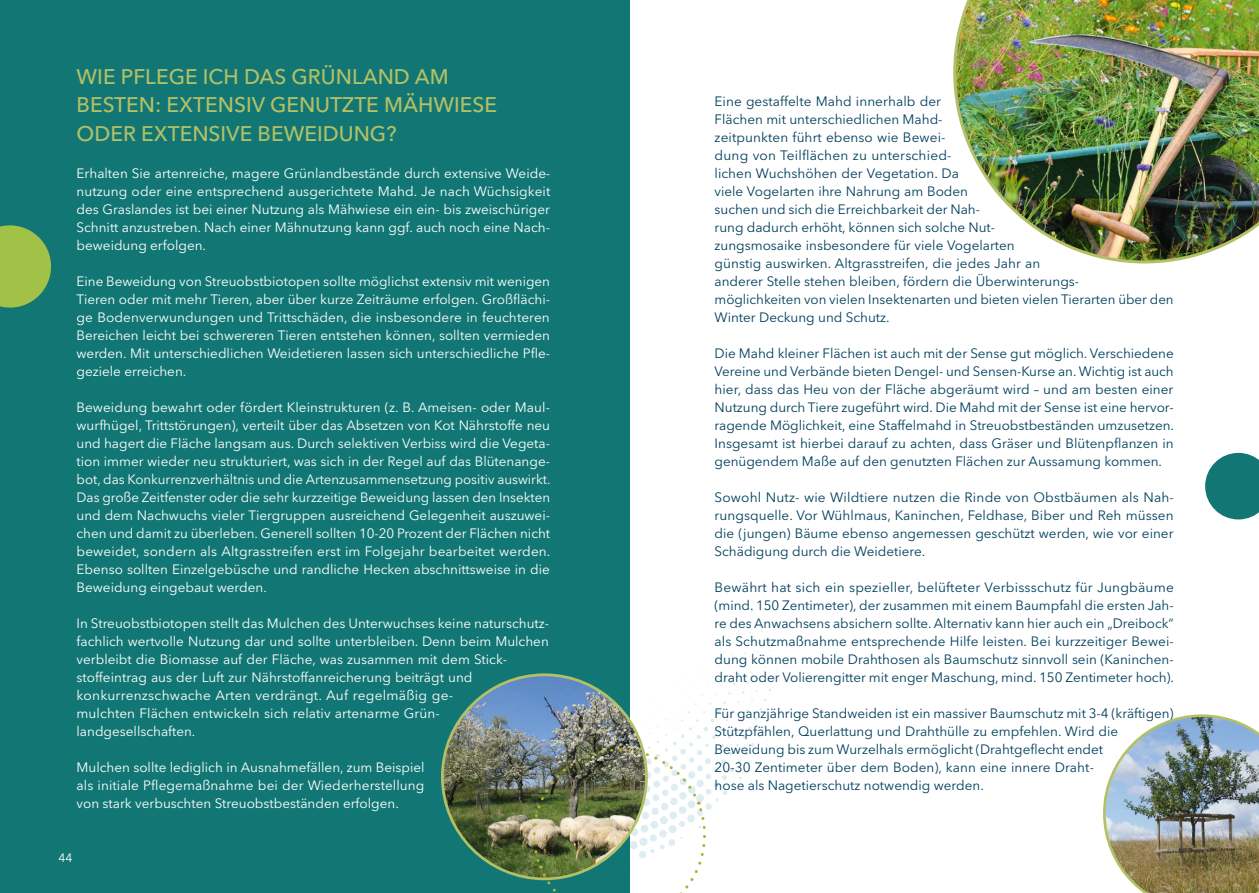
<style>
.page{position:relative;width:1259px;height:893px;background:#fff}
.page>*{position:absolute;margin:0;border:0;box-sizing:border-box;transform-origin:0 0}
.Headline_Titles_Body_Text_Headline_Grün_{font:500 21px/28.5px "Avenir Next LT Pro";color:#b4c066}
.Headline_Titles_Body_Text_Body_Text_-_Re{font:13.5px/18px "Avenir Next LT Pro";color:#fff;text-align:justify}
.Headline_Titles_Body_Text_Body_Text_-_Re-2{font:13.5px/18px "Avenir Next LT Pro";color:#003f5c;text-align:justify}
.t1{font:12px "Avenir Next LT Pro";color:#fff}
</style>
<div class="page">
<div style="left:0;top:0;width:629px;height:893px;background:#127774"></div>
<img style="left:953px;top:0;width:306px;height:263px">
<svg style="left:0;top:225px;width:51px;height:83px"></svg>
<img style="left:441px;top:507px;width:337px;height:386px">
<img style="left:1103px;top:714px;width:156px;height:179px">
<svg style="left:1205px;top:453px;width:54px;height:66px;background:#368c89"></svg>
<h2 class="Headline_Titles_Body_Text_Headline_Grün_" style="left:77px;top:62px;width:422px">WIE PFLEGE ICH DAS GRÜNLAND AM<br>BESTEN: EXTENSIV GENUTZTE MÄHWIESE<br>ODER EXTENSIVE BEWEIDUNG?</h2>
<p class="Headline_Titles_Body_Text_Body_Text_-_Re" style="left:77px;top:165px;width:475px">Erhalten Sie artenreiche, magere Grünlandbestände durch extensive Weide&shy;nutzung oder eine entsprechend ausgerichtete Mahd. Je nach Wüchsigkeit des Graslandes ist bei einer Nutzung als Mähwiese ein ein- bis zweischüriger Schnitt anzustreben. Nach einer Mähnutzung kann ggf. auch noch eine Nach&shy;beweidung erfolgen.</p>
<p class="Headline_Titles_Body_Text_Body_Text_-_Re" style="left:77px;top:273px;width:475px">Eine Beweidung von Streuobstbiotopen sollte möglichst extensiv mit wenigen Tieren oder mit mehr Tieren, aber über kurze Zeiträume erfolgen. Großflächi&shy;ge Bodenverwundungen und Trittschäden, die insbesondere in feuchteren Bereichen leicht bei schwereren Tieren entstehen können, sollten vermieden werden. Mit unterschiedlichen Weidetieren lassen sich unterschiedliche Pfle&shy;geziele erreichen.</p>
<p class="Headline_Titles_Body_Text_Body_Text_-_Re" style="left:77px;top:399px;width:475px">Beweidung bewahrt oder fördert Kleinstrukturen (z. B. Ameisen- oder Maul&shy;wurfhügel, Trittstörungen), verteilt über das Absetzen von Kot Nährstoffe neu und hagert die Fläche langsam aus. Durch selektiven Verbiss wird die Vegeta&shy;tion immer wieder neu strukturiert, was sich in der Regel auf das Blütenange&shy;bot, das Konkurrenzverhältnis und die Artenzusammensetzung positiv auswirkt.<br>Das große Zeitfenster oder die sehr kurzzeitige Beweidung lassen den Insekten und dem Nachwuchs vieler Tiergruppen ausreichend Gelegenheit auszuwei&shy;chen und damit zu überleben. Generell sollten 10-20 Prozent der Flächen nicht beweidet, sondern als Altgrasstreifen erst im Folgejahr bearbeitet werden.<br>Ebenso sollten Einzelgebüsche und randliche Hecken abschnittsweise in die Beweidung eingebaut werden.</p>
<p class="Headline_Titles_Body_Text_Body_Text_-_Re" style="left:77px;top:615px;width:474px;text-align:left">In Streuobstbiotopen stellt das Mulchen des Unterwuchses keine naturschutz&shy;fachlich wertvolle Nutzung dar und sollte unterbleiben. Denn beim Mulchen verbleibt die Biomasse auf der Fläche, was zusammen mit dem Stick&shy;stoffeintrag aus der Luft zur Nährstoffanreicherung beiträgt und konkurrenzschwache Arten verdrängt. Auf regelmäßig ge-<br>mulchten Flächen entwickeln sich relativ artenarme Grün&shy;landgesellschaften.</p>
<p class="Headline_Titles_Body_Text_Body_Text_-_Re" style="left:77px;top:759px;width:350px">Mulchen sollte lediglich in Ausnahmefällen, zum Beispiel als initiale Pflegemaßnahme bei der Wiederherstellung von stark verbuschten Streuobstbeständen erfolgen.</p>
<p class="t1" style="left:58px;top:851px;width:15px">44</p>
<p class="Headline_Titles_Body_Text_Body_Text_-_Re-2" style="left:714px;top:93px;width:461px;text-align:left">Eine gestaffelte Mahd innerhalb der<br>Flächen mit unterschiedlichen Mahd-<br>zeitpunkten führt ebenso wie Bewei-<br>dung von Teilflächen zu unterschied-<br>lichen Wuchshöhen der Vegetation. Da<br>viele Vogelarten ihre Nahrung am Boden<br>suchen und sich die Erreichbarkeit der Nah-<br>rung dadurch erhöht, können sich solche Nut-<br>zungsmosaike insbesondere für viele Vogelarten<br>günstig auswirken. Altgrasstreifen, die jedes Jahr an<br>anderer Stelle stehen bleiben, fördern die Überwinterungs-<br>möglichkeiten von vielen Insektenarten und bieten vielen Tierarten über den Winter Deckung und Schutz.</p>
<p class="Headline_Titles_Body_Text_Body_Text_-_Re-2" style="left:714px;top:345px;width:461px">Die Mahd kleiner Flächen ist auch mit der Sense gut möglich. Verschiedene Vereine und Verbände bieten Dengel- und Sensen-Kurse an. Wichtig ist auch hier, dass das Heu von der Fläche abgeräumt wird – und am besten einer Nutzung durch Tiere zugeführt wird. Die Mahd mit der Sense ist eine hervor&shy;ragende Möglichkeit, eine Staffelmahd in Streuobstbeständen umzusetzen.<br>Insgesamt ist hierbei darauf zu achten, dass Gräser und Blütenpflanzen in genügendem Maße auf den genutzten Flächen zur Aussamung kommen.</p>
<p class="Headline_Titles_Body_Text_Body_Text_-_Re-2" style="left:714px;top:489px;width:461px">Sowohl Nutz- wie Wildtiere nutzen die Rinde von Obstbäumen als Nah&shy;rungsquelle. Vor Wühlmaus, Kaninchen, Feldhase, Biber und Reh müssen die (jungen) Bäume ebenso angemessen geschützt werden, wie vor einer Schädigung durch die Weidetiere.</p>
<p class="Headline_Titles_Body_Text_Body_Text_-_Re-2" style="left:714px;top:579px;width:461px">Bewährt hat sich ein spezieller, belüfteter Verbissschutz für Jungbäume (mind. 150 Zentimeter), der zusammen mit einem Baumpfahl die ersten Jah&shy;re des Anwachsens absichern sollte. Alternativ kann hier auch ein „Dreibock“ als Schutzmaßnahme entsprechende Hilfe leisten. Bei kurzzeitiger Bewei&shy;dung können mobile Drahthosen als Baumschutz sinnvoll sein (Kaninchen&shy;draht oder Volierengitter mit enger Maschung, mind. 150 Zentimeter hoch).</p>
<p class="Headline_Titles_Body_Text_Body_Text_-_Re-2" style="left:714px;top:705px;width:460px;text-align:left">Für ganzjährige Standweiden ist ein massiver Baumschutz mit 3-4 (kräftigen)<br>Stützpfählen, Querlattung und Drahthülle zu empfehlen. Wird die Beweidung bis zum Wurzelhals ermöglicht (Drahtgeflecht endet<br>20-30 Zentimeter über dem Boden), kann eine innere Draht-<br>hose als Nagetierschutz notwendig werden.</p>
</div>
